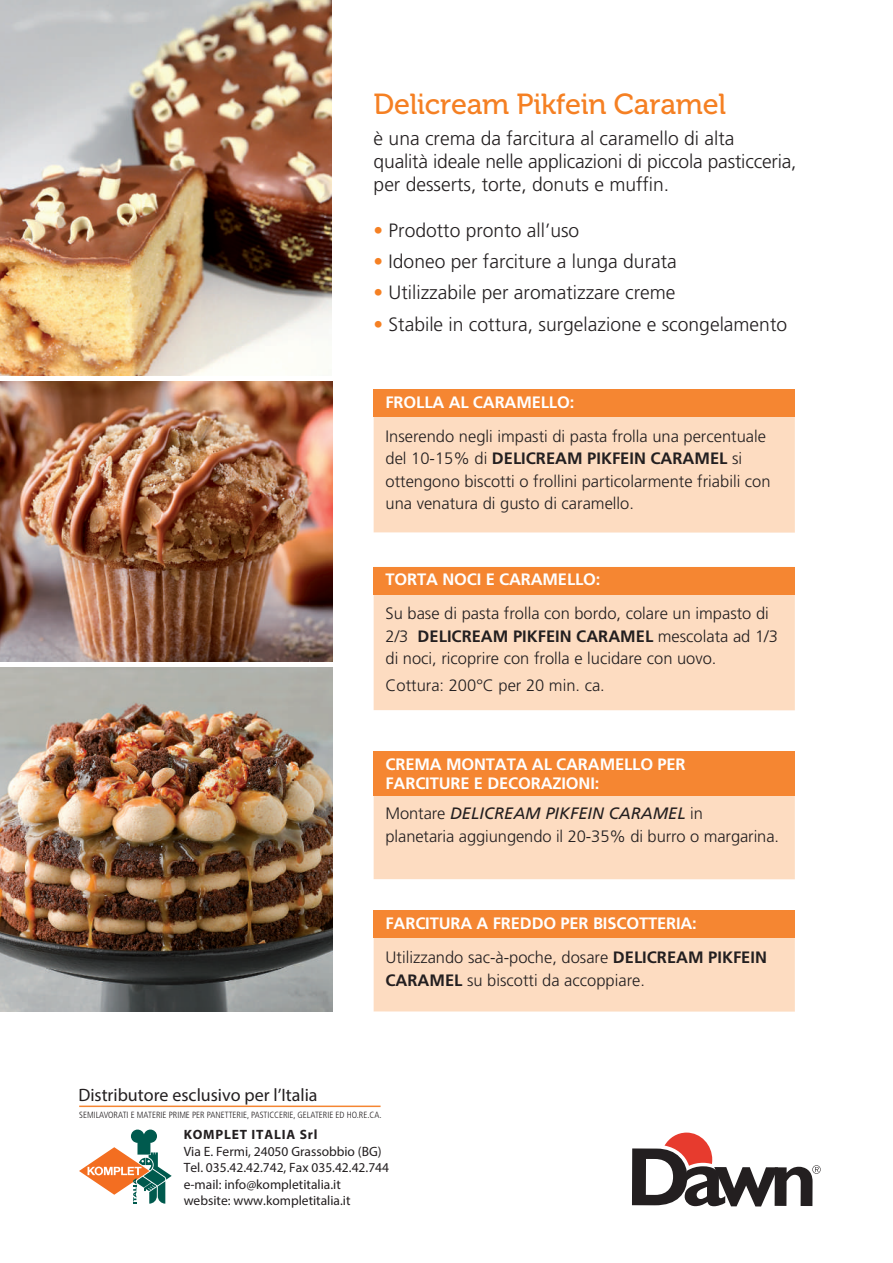
<style>
.page{position:relative;width:893px;height:1263px;background:#fff}
.page>*{position:absolute;margin:0;border:0;box-sizing:border-box;transform-origin:0 0}
.t1{font:28.95px "Museo 500";letter-spacing:-.01em;color:#f58023}
.t2{font:300 19.35px/23.1px "Frutiger";color:#231f20}
.t3{font:18px "Myriad Pro";color:#231f20}
.t4{font:300 16.5px/22.5px "Frutiger";color:#231f20}
.t5{font:700 16.5px/33.6px "Frutiger";letter-spacing:-.01em;color:#fff}
.t6{font:13.5px/16.5px "Myriad Pro";color:#231f20}
.t7{font:700 13.5px "Myriad Pro";letter-spacing:.06em;color:#231f20}
.t8{font:300 condensed 9px "Frutiger";color:#231f20}
.s1{color:#f58023}
.s2{font-weight:700}
.s3{font-weight:400;font-style:italic}
.s4{font-weight:300;color:#231f20}
.s5{color:#231f20}
</style>
<div class="page">
<hr style="left:79px;top:1105px;width:302px;height:2px;background:#f58632">
<svg style="left:79px;top:1129px;width:93px;height:75px"></svg>
<img style="left:0;top:381px;width:333px;height:280px">
<img style="left:0;top:0;width:332px;height:376px">
<img style="left:0;top:668px;width:332px;height:343px">
<svg style="left:632px;top:1132px;width:189px;height:74px"></svg>
<div style="left:374px;top:390px;width:421px;height:143px;background:#fddcc1"></div>
<div style="left:374px;top:390px;width:421px;height:27px;background:#f58632"></div>
<div style="left:374px;top:567px;width:421px;height:143px;background:#fddcc1"></div>
<div style="left:374px;top:567px;width:421px;height:27px;background:#f58632"></div>
<div style="left:374px;top:911px;width:421px;height:100px;background:#fddcc1"></div>
<div style="left:374px;top:911px;width:421px;height:27px;background:#f58632"></div>
<div style="left:374px;top:755px;width:421px;height:124px;background:#fddcc1"></div>
<div style="left:374px;top:751px;width:421px;height:44px;background:#f58632"></div>
<h1 class="t1" style="left:374px;top:88px;width:354px">Delicream Pikfein Caramel</h1>
<p class="t2" style="left:374px;top:126px;width:424px">è una crema da farcitura al caramello di alta<br>qualità ideale nelle applicazioni di piccola pasticceria, per desserts, torte, donuts e muffin.</p>
<p class="t2" style="left:374px;top:219px;width:207px"><span class="s1">•</span> Prodotto pronto all’uso</p>
<p class="t2" style="left:374px;top:250px;width:305px"><span class="s1">•</span> Idoneo per farciture a lunga durata</p>
<p class="t2" style="left:374px;top:281px;width:303px"><span class="s1">•</span> Utilizzabile per aromatizzare creme</p>
<p class="t2" style="left:374px;top:312px;width:415px"><span class="s1">•</span> Stabile in cottura, surgelazione e scongelamento</p>
<p class="t5" style="left:386px;top:385px;width:190px">FROLLA AL CARAMELLO:</p>
<p class="t4" style="left:386px;top:425px;width:387px">Inserendo negli impasti di pasta frolla una percentuale del 10-15% di <span class="s2">DELICREAM PIKFEIN CARAMEL</span> si ottengono biscotti o frollini particolarmente friabili con una venatura di gusto di caramello.</p>
<p class="t5" style="left:386px;top:563px;width:216px">TORTA NOCI E CARAMELLO:</p>
<p class="t4" style="left:386px;top:602px;width:394px">Su base di pasta frolla con bordo, colare un impasto di<br>2/3 <span class="s2">DELICREAM PIKFEIN CARAMEL</span> mescolata ad 1/3 di noci, ricoprire con frolla e lucidare con uovo.</p>
<p class="t4" style="left:386px;top:674px;width:221px">Cottura: 200°C per 20 min. ca.</p>
<p class="t5" style="left:386px;top:754px;width:302px;line-height:19.8px">CREMA MONTATA AL CARAMELLO PER<br>FARCITURE E DECORAZIONI:</p>
<p class="t4" style="left:386px;top:802px;width:395px">Montare <span class="s3">DELICREAM PIKFEIN CARAMEL</span> in<br>planetaria aggiungendo il 20-35% di burro o margarina.</p>
<p class="t5" style="left:386px;top:907px;width:383px">FARCITURA A FREDDO PER BISCOTTERIA:<br><span class="s4">Utilizzando sac-à-poche, dosare</span> <span class="s5">DELICREAM PIKFEIN</span></p>
<p class="t4" style="left:386px;top:968px;width:261px"><span class="s2">CARAMEL</span> su biscotti da accoppiare.</p>
<p class="t3" style="left:78px;top:1083px;width:241px">Distributore esclusivo per l’Italia</p>
<p class="t8" style="left:79px;top:1110px;width:304px">SEMILAVORATI E MATERIE PRIME PER PANETTERIE, PASTICCERIE, GELATERIE ED HO.RE.CA.</p>
<p class="t7" style="left:184px;top:1126px;width:135px">KOMPLET ITALIA Srl</p>
<p class="t6" style="left:184px;top:1143px;width:207px">Via E. Fermi, 24050 Grassobbio (BG)<br>Tel. 035.42.42.742, Fax 035.42.42.744 e-mail: info@kompletitalia.it website: www.kompletitalia.it</p>
</div>
